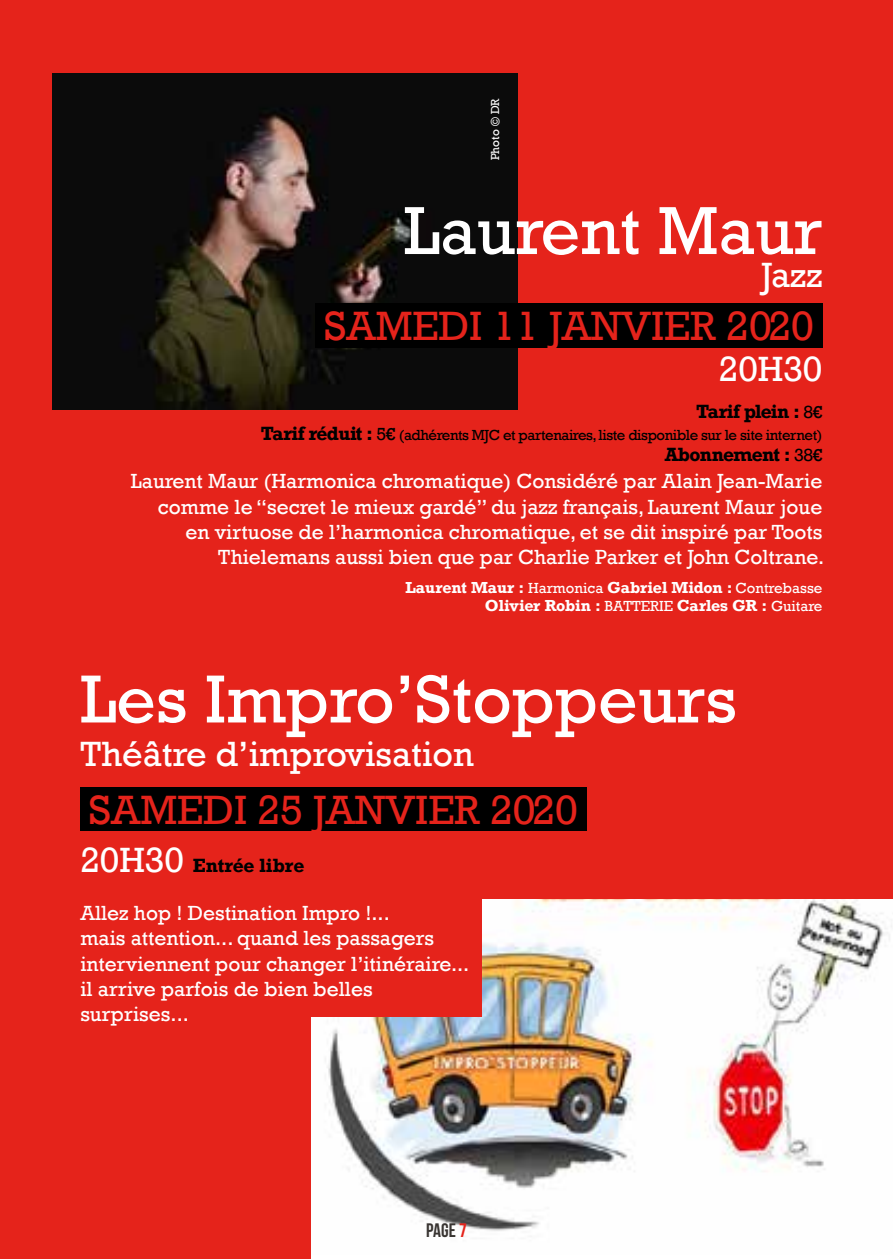
<style>
.page{position:relative;width:893px;height:1259px;background:#e5231b}
.page>*{position:absolute;margin:0;border:0;box-sizing:border-box;transform-origin:0 0}
.t1{font:69px "Rockwell";color:#fff}
.t2{font:42px "Rockwell";color:#e5231b}
.t3{font:36px "Rockwell";color:#fff}
.t4{font:21px/25.2px "Rockwell";color:#fff;text-align:right}
.t5{font:19.5px "Bebas Neue";color:#393532}
.t6{font:700 18px "Rockwell";letter-spacing:-.03em;color:#000}
.t7{font:700 18px "Rockwell";color:#000}
.t8{font:700 15px/18px "Rockwell";letter-spacing:-.01em;color:#fff;text-align:right}
.t9{font:15px "Rockwell";letter-spacing:-.03em;color:#000}
.t10{font:12px "Rockwell";color:#fff}
.s1{font-weight:400}
.s2{font-weight:700;font-size:18px}
.s3{font-size:18px}
.s4{font-weight:400;font-size:36px;color:#fff}
.s5{color:#e5231b}
</style>
<div class="page">
<div style="left:311px;top:1252px;width:582px;height:7px;background:#fff"></div>
<img style="left:52px;top:74px;width:466px;height:336px">
<div style="left:315px;top:303px;width:507px;height:44px;background:#000"></div>
<div style="left:80px;top:788px;width:506px;height:43px;background:#000"></div>
<img style="left:311px;top:899px;width:582px;height:353px">
<div style="left:300px;top:891px;width:182px;height:126px;background:#e5231b"></div>
<p class="t10" style="left:488px;top:160px;width:64px;rotate:-90deg">Photo © DR</p>
<h1 class="t1" style="left:404px;top:191px;width:420px">Laurent Maur</h1>
<h3 class="t3" style="left:761px;top:254px;width:63px">Jazz</h3>
<h2 class="t2" style="left:324px;top:301px;width:491px">SAMEDI 11 JANVIER 2020</h2>
<h3 class="t3" style="left:719px;top:348px;width:105px">20H30</h3>
<p class="t6" style="left:696px;top:400px;width:128px">Tarif plein : <span class="s1">8€</span></p>
<p class="t9" style="left:261px;top:426px;width:563px"><span class="s2">Tarif réduit :</span> <span class="s3">5€</span> (adhérents MJC et partenaires, liste disponible sur le site internet)</p>
<p class="t6" style="left:665px;top:443px;width:159px">Abonnement : <span class="s1">38€</span></p>
<p class="t4" style="left:131px;top:469px;width:695px">Laurent Maur (Harmonica chromatique) Considéré par Alain Jean-Marie comme le “secret le mieux gardé” du jazz français, Laurent Maur joue en virtuose de l’harmonica chromatique, et se dit inspiré par Toots Thielemans aussi bien que par Charlie Parker et John Coltrane.</p>
<p class="t8" style="left:405px;top:578px;width:418px">Laurent Maur : <span class="s1">Harmonica</span> Gabriel Midon : <span class="s1">Contrebasse<br></span>Olivier Robin : <span class="s1">BATTERIE</span> Carles GR : <span class="s1">Guitare</span></p>
<h1 class="t1" style="left:80px;top:659px;width:658px">Les Impro’Stoppeurs</h1>
<h3 class="t3" style="left:80px;top:733px;width:395px">Théâtre d’improvisation</h3>
<h2 class="t2" style="left:89px;top:785px;width:490px">SAMEDI 25 JANVIER 2020</h2>
<p class="t7" style="left:80px;top:853px;width:225px"><span class="s4">20H30</span> Entrée libre</p>
<p class="t4" style="left:80px;top:900px;width:390px;text-align:left">Allez hop ! Destination Impro !...<br>mais attention... quand les passagers interviennent pour changer l’itinéraire... il arrive parfois de bien belles surprises...</p>
<p class="t5" style="left:426px;top:1220px;width:42px">page <span class="s5">7</span></p>
</div>
